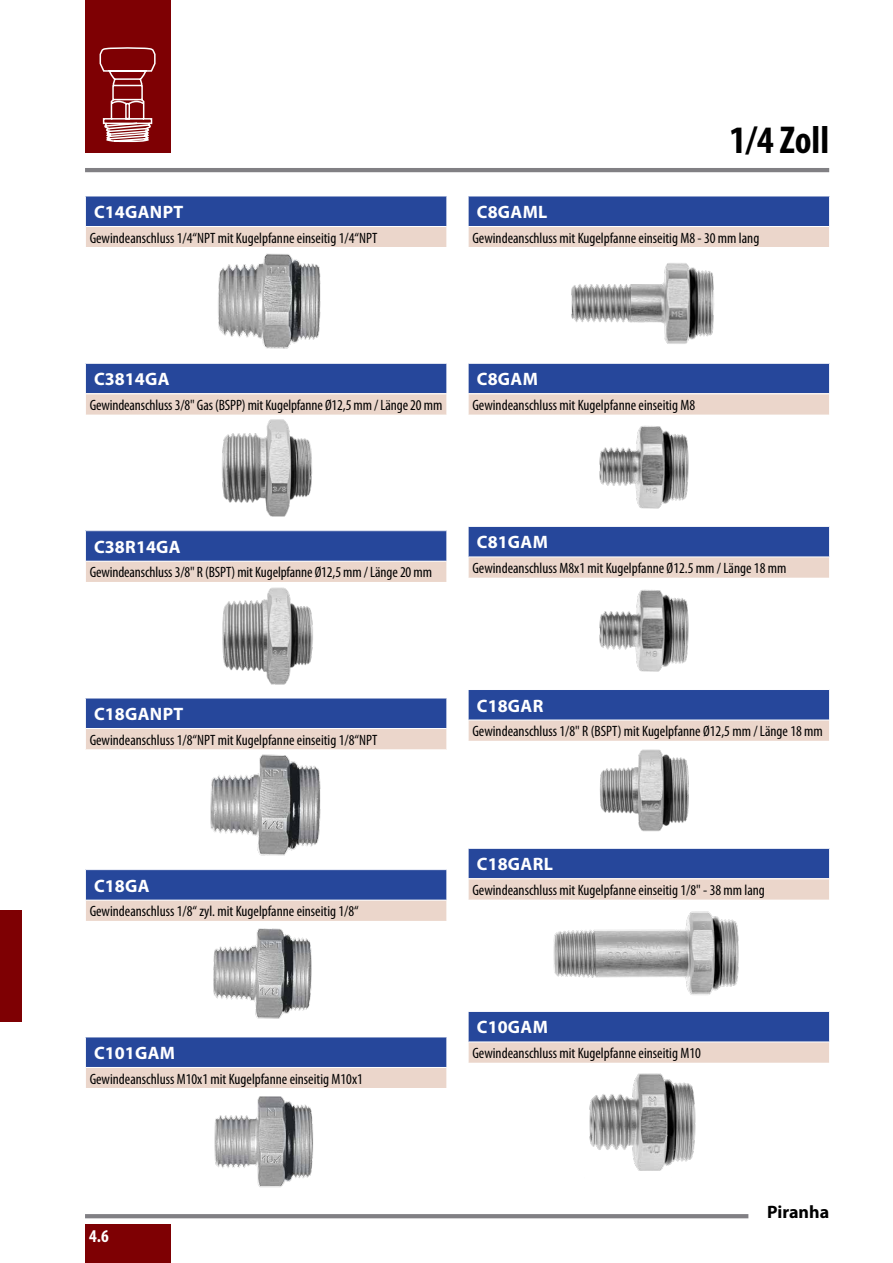
<style>
.page{position:relative;width:893px;height:1263px;background:#fff}
.page>*{position:absolute;margin:0;border:0;box-sizing:border-box;transform-origin:0 0}
.t1{font:700 condensed 39px "Myriad Pro";color:#000}
.t2{font:700 18px "Myriad Pro";letter-spacing:.01em;color:#fff}
.t3{font:700 18px "Myriad Pro";color:#000}
.t4{font:700 condensed 18px "Myriad Pro";color:#fff}
.t5{font:condensed 15px "Myriad Pro";color:#000}
</style>
<div class="page">
<div style="left:85px;top:196px;width:362px;height:30px;background:#26479b"></div>
<div style="left:85px;top:226px;width:362px;height:22px;background:#ebd6cb"></div>
<svg style="left:85px;top:226px;width:1px;height:22px"></svg>
<svg style="left:446px;top:226px;width:1px;height:22px"></svg>
<hr style="left:86px;top:247px;width:360px;height:1px;background:#fff">
<hr style="left:85px;top:196px;width:362px;height:1px;background:#fff">
<hr style="left:85px;top:196px;width:1px;height:30px;background:#fff">
<hr style="left:446px;top:196px;width:1px;height:30px;background:#fff">
<hr style="left:86px;top:226px;width:360px;height:1px;background:#fff">
<img style="left:218px;top:253px;width:103px;height:96px">
<div style="left:85px;top:363px;width:362px;height:31px;background:#26479b"></div>
<div style="left:85px;top:394px;width:362px;height:21px;background:#ebd6cb"></div>
<svg style="left:85px;top:394px;width:1px;height:21px"></svg>
<svg style="left:446px;top:394px;width:1px;height:21px"></svg>
<hr style="left:85px;top:363px;width:362px;height:1px;background:#fff">
<hr style="left:85px;top:364px;width:1px;height:30px;background:#fff">
<hr style="left:446px;top:364px;width:1px;height:30px;background:#fff">
<hr style="left:86px;top:393px;width:360px;height:1px;background:#fff">
<img style="left:222px;top:419px;width:90px;height:98px">
<div style="left:85px;top:531px;width:362px;height:30px;background:#26479b"></div>
<div style="left:85px;top:561px;width:362px;height:21px;background:#ebd6cb"></div>
<svg style="left:85px;top:561px;width:1px;height:21px"></svg>
<svg style="left:446px;top:561px;width:1px;height:21px"></svg>
<hr style="left:85px;top:531px;width:1px;height:30px;background:#fff">
<hr style="left:446px;top:531px;width:1px;height:30px;background:#fff">
<hr style="left:86px;top:561px;width:360px;height:1px;background:#fff">
<img style="left:222px;top:587px;width:91px;height:97px">
<div style="left:85px;top:698px;width:362px;height:30px;background:#26479b"></div>
<div style="left:85px;top:728px;width:362px;height:22px;background:#ebd6cb"></div>
<svg style="left:85px;top:728px;width:1px;height:22px"></svg>
<svg style="left:446px;top:728px;width:1px;height:22px"></svg>
<hr style="left:86px;top:749px;width:360px;height:1px;background:#fff">
<hr style="left:85px;top:698px;width:362px;height:1px;background:#fff">
<hr style="left:85px;top:698px;width:1px;height:30px;background:#fff">
<hr style="left:446px;top:698px;width:1px;height:30px;background:#fff">
<hr style="left:86px;top:728px;width:360px;height:1px;background:#fff">
<img style="left:210px;top:754px;width:111px;height:102px">
<div style="left:85px;top:870px;width:362px;height:30px;background:#26479b"></div>
<div style="left:85px;top:900px;width:362px;height:21px;background:#ebd6cb"></div>
<svg style="left:85px;top:900px;width:1px;height:21px"></svg>
<svg style="left:446px;top:900px;width:1px;height:21px"></svg>
<hr style="left:85px;top:870px;width:1px;height:30px;background:#fff">
<hr style="left:446px;top:870px;width:1px;height:30px;background:#fff">
<hr style="left:86px;top:900px;width:360px;height:1px;background:#fff">
<img style="left:213px;top:929px;width:99px;height:90px">
<div style="left:85px;top:1037px;width:362px;height:30px;background:#26479b"></div>
<div style="left:85px;top:1067px;width:362px;height:22px;background:#ebd6cb"></div>
<svg style="left:85px;top:1067px;width:1px;height:22px"></svg>
<svg style="left:446px;top:1067px;width:1px;height:22px"></svg>
<hr style="left:86px;top:1088px;width:360px;height:1px;background:#fff">
<hr style="left:85px;top:1037px;width:1px;height:30px;background:#fff">
<hr style="left:446px;top:1037px;width:1px;height:30px;background:#fff">
<hr style="left:86px;top:1067px;width:360px;height:1px;background:#fff">
<img style="left:214px;top:1096px;width:99px;height:91px">
<div style="left:468px;top:196px;width:362px;height:30px;background:#26479b"></div>
<div style="left:468px;top:226px;width:362px;height:22px;background:#ebd6cb"></div>
<svg style="left:468px;top:227px;width:1px;height:20px"></svg>
<svg style="left:829px;top:226px;width:1px;height:22px"></svg>
<hr style="left:468px;top:247px;width:361px;height:1px;background:#fff">
<hr style="left:468px;top:196px;width:362px;height:1px;background:#fff">
<hr style="left:468px;top:196px;width:1px;height:30px;background:#fff">
<hr style="left:829px;top:196px;width:1px;height:30px;background:#fff">
<hr style="left:468px;top:226px;width:361px;height:1px;background:#fff">
<img style="left:571px;top:263px;width:143px;height:81px">
<div style="left:468px;top:363px;width:362px;height:31px;background:#26479b"></div>
<div style="left:468px;top:394px;width:362px;height:21px;background:#ebd6cb"></div>
<svg style="left:468px;top:394px;width:1px;height:21px"></svg>
<svg style="left:829px;top:394px;width:1px;height:21px"></svg>
<hr style="left:468px;top:363px;width:362px;height:1px;background:#fff">
<hr style="left:468px;top:364px;width:1px;height:30px;background:#fff">
<hr style="left:829px;top:364px;width:1px;height:30px;background:#fff">
<hr style="left:468px;top:393px;width:361px;height:1px;background:#fff">
<img style="left:599px;top:425px;width:90px;height:84px">
<div style="left:468px;top:526px;width:362px;height:31px;background:#26479b"></div>
<div style="left:468px;top:557px;width:362px;height:21px;background:#ebd6cb"></div>
<svg style="left:468px;top:557px;width:1px;height:21px"></svg>
<svg style="left:829px;top:557px;width:1px;height:21px"></svg>
<hr style="left:468px;top:526px;width:362px;height:1px;background:#fff">
<hr style="left:468px;top:527px;width:1px;height:30px;background:#fff">
<hr style="left:829px;top:527px;width:1px;height:30px;background:#fff">
<hr style="left:468px;top:556px;width:361px;height:1px;background:#fff">
<img style="left:599px;top:589px;width:90px;height:83px">
<div style="left:468px;top:689px;width:362px;height:31px;background:#26479b"></div>
<div style="left:468px;top:720px;width:362px;height:21px;background:#ebd6cb"></div>
<svg style="left:468px;top:721px;width:1px;height:20px"></svg>
<svg style="left:829px;top:720px;width:1px;height:21px"></svg>
<hr style="left:468px;top:689px;width:362px;height:1px;background:#fff">
<hr style="left:468px;top:690px;width:1px;height:30px;background:#fff">
<hr style="left:829px;top:690px;width:1px;height:30px;background:#fff">
<hr style="left:468px;top:720px;width:361px;height:1px;background:#fff">
<img style="left:600px;top:749px;width:89px;height:83px">
<div style="left:468px;top:848px;width:362px;height:31px;background:#26479b"></div>
<div style="left:468px;top:879px;width:362px;height:21px;background:#ebd6cb"></div>
<svg style="left:468px;top:879px;width:1px;height:21px"></svg>
<svg style="left:829px;top:879px;width:1px;height:21px"></svg>
<hr style="left:468px;top:848px;width:362px;height:1px;background:#fff">
<hr style="left:468px;top:849px;width:1px;height:30px;background:#fff">
<hr style="left:829px;top:849px;width:1px;height:30px;background:#fff">
<hr style="left:468px;top:878px;width:361px;height:1px;background:#fff">
<img style="left:553px;top:911px;width:186px;height:84px">
<div style="left:468px;top:1011px;width:362px;height:31px;background:#26479b"></div>
<div style="left:468px;top:1042px;width:362px;height:21px;background:#ebd6cb"></div>
<svg style="left:468px;top:1042px;width:1px;height:21px"></svg>
<svg style="left:829px;top:1042px;width:1px;height:21px"></svg>
<hr style="left:468px;top:1011px;width:362px;height:1px;background:#fff">
<hr style="left:468px;top:1012px;width:1px;height:30px;background:#fff">
<hr style="left:829px;top:1012px;width:1px;height:30px;background:#fff">
<hr style="left:468px;top:1041px;width:361px;height:1px;background:#fff">
<img style="left:589px;top:1073px;width:107px;height:98px">
<div style="left:0;top:910px;width:21px;height:112px;background:#7e0003"></div>
<hr style="left:85px;top:168px;width:744px;height:4px;background:#818084">
<hr style="left:85px;top:1214px;width:663px;height:4px;background:#818084">
<div style="left:85px;top:0;width:85px;height:153px;background:#7e0003"></div>
<div style="left:85px;top:1225px;width:85px;height:38px;background:#7e0003"></div>
<svg style="left:99px;top:47px;width:57px;height:96px"></svg>
<p class="t2" style="left:94px;top:200px;width:91px">C14GANPT</p>
<p class="t5" style="left:90px;top:230px;width:289px">Gewindeanschluss 1/4“NPT mit Kugelpfanne einseitig 1/4“NPT</p>
<h1 class="t1" style="left:730px;top:116px;width:101px">1/4 Zoll</h1>
<p class="t2" style="left:477px;top:200px;width:72px">C8GAML</p>
<p class="t5" style="left:472px;top:230px;width:288px">Gewindeanschluss mit Kugelpfanne einseitig M8 - 30 mm lang</p>
<p class="t2" style="left:94px;top:367px;width:77px">C3814GA</p>
<p class="t5" style="left:90px;top:398px;width:354px">Gewindeanschluss 3/8" Gas (BSPP) mit Kugelpfanne Ø12,5 mm / Länge 20 mm</p>
<p class="t2" style="left:477px;top:367px;width:63px">C8GAM</p>
<p class="t5" style="left:472px;top:398px;width:224px">Gewindeanschluss mit Kugelpfanne einseitig M8</p>
<p class="t2" style="left:94px;top:535px;width:88px">C38R14GA</p>
<p class="t5" style="left:90px;top:565px;width:344px">Gewindeanschluss 3/8" R (BSPT) mit Kugelpfanne Ø12,5 mm / Länge 20 mm</p>
<p class="t2" style="left:477px;top:531px;width:73px">C81GAM</p>
<p class="t5" style="left:472px;top:561px;width:316px">Gewindeanschluss M8x1 mit Kugelpfanne Ø12.5 mm / Länge 18 mm</p>
<p class="t2" style="left:94px;top:702px;width:91px">C18GANPT</p>
<p class="t5" style="left:90px;top:732px;width:289px">Gewindeanschluss 1/8“NPT mit Kugelpfanne einseitig 1/8“NPT</p>
<p class="t2" style="left:94px;top:874px;width:57px">C18GA</p>
<p class="t5" style="left:90px;top:904px;width:271px">Gewindeanschluss 1/8“ zyl. mit Kugelpfanne einseitig 1/8“</p>
<p class="t2" style="left:94px;top:1041px;width:83px">C101GAM</p>
<p class="t5" style="left:90px;top:1071px;width:275px">Gewindeanschluss M10x1 mit Kugelpfanne einseitig M10x1</p>
<p class="t4" style="left:89px;top:1224px;width:21px">4.6</p>
<p class="t2" style="left:477px;top:694px;width:68px">C18GAR</p>
<p class="t5" style="left:472px;top:724px;width:352px">Gewindeanschluss 1/8" R (BSPT) mit Kugelpfanne Ø12,5 mm / Länge 18 mm</p>
<p class="t2" style="left:477px;top:852px;width:78px">C18GARL</p>
<p class="t5" style="left:472px;top:883px;width:294px">Gewindeanschluss mit Kugelpfanne einseitig 1/8" - 38 mm lang</p>
<p class="t2" style="left:477px;top:1016px;width:73px">C10GAM</p>
<p class="t5" style="left:472px;top:1046px;width:230px">Gewindeanschluss mit Kugelpfanne einseitig M10</p>
<p class="t3" style="left:767px;top:1200px;width:63px">Piranha</p>
</div>
